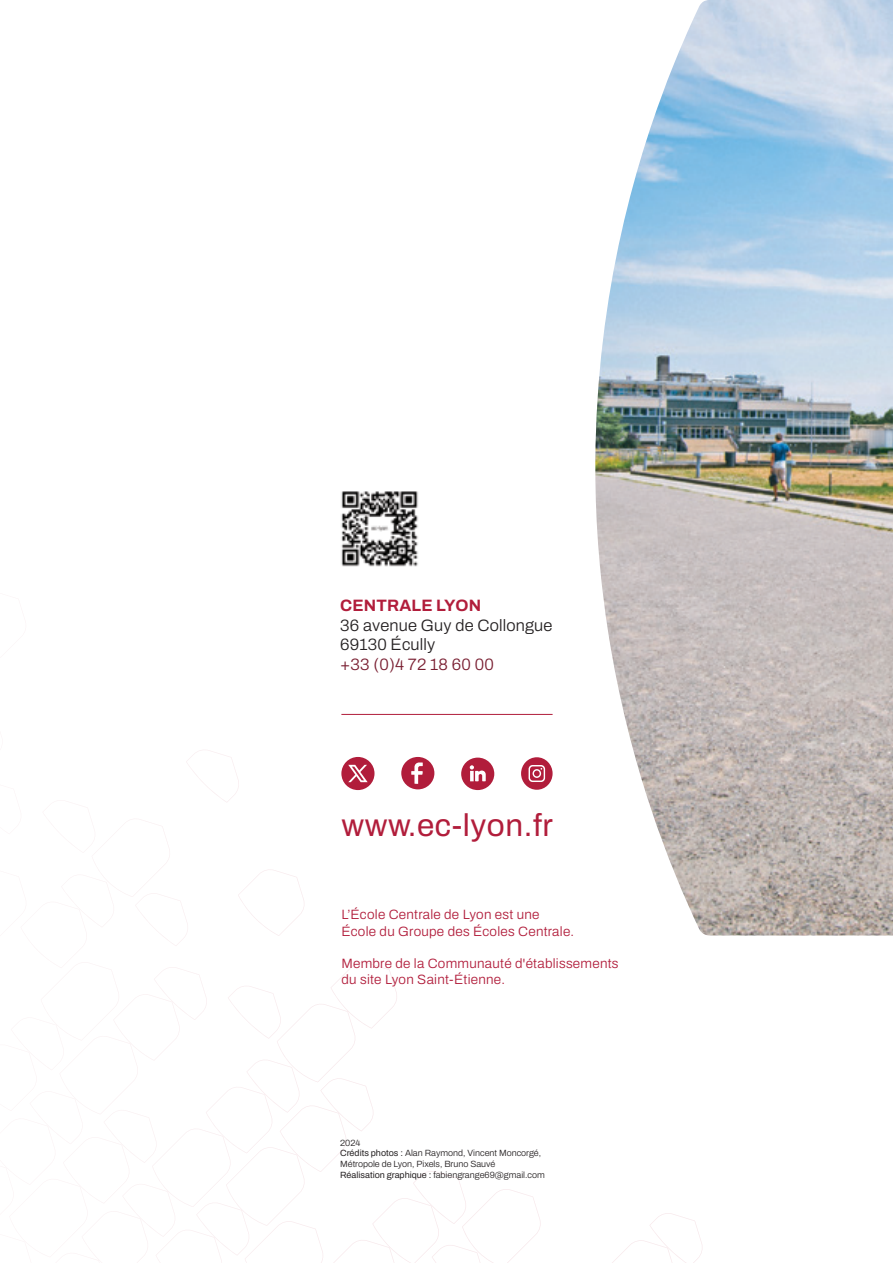
<style>
.page{position:relative;width:893px;height:1263px;background:#fff}
.page>*{position:absolute;margin:0;border:0;box-sizing:border-box;transform-origin:0 0}
.t1{font:31.5px "Archivo";letter-spacing:.02em;color:#b11d3b}
.t2{font:300 16.5px/19.8px "Archivo";letter-spacing:.01em;color:#252122}
.t3{font:300 16.5px "Archivo";letter-spacing:.01em;color:#791e31}
.t4{font:700 16.5px "Archivo";letter-spacing:.01em;color:#b11d3b}
.t5{font:300 13.5px/16.2px "Archivo";letter-spacing:.02em;color:#b11d3b}
.t6{font:300 9px/10.8px "Archivo";color:#252122}
.s1{font-weight:400}
</style>
<div class="page">
<svg style="left:112px;top:713px;width:441px;height:550px"></svg>
<svg style="left:612px;top:1213px;width:91px;height:50px"></svg>
<img style="left:341px;top:491px;width:77px;height:76px">
<img style="left:595px;top:0;width:298px;height:935px">
<h2 class="t4" style="left:340px;top:593px;width:143px">CENTRALE LYON</h2>
<h2 class="t2" style="left:340px;top:615px;width:214px">36 avenue Guy de Collongue<br>69130 Écully</h2>
<h2 class="t3" style="left:340px;top:652px;width:155px">+33 (0)4 72 18 60 00</h2>
<h1 class="t1" style="left:341px;top:802px;width:213px">www.ec-lyon.fr</h1>
<h3 class="t5" style="left:341px;top:906px;width:234px">L’École Centrale de Lyon est une<br>École du Groupe des Écoles Centrale.</h3>
<h3 class="t5" style="left:341px;top:955px;width:279px">Membre de la Communauté d'établissements du site Lyon Saint-Étienne.</h3>
<p class="t6" style="left:340px;top:1137px;width:206px">2024<br><span class="s1">Crédits photos :</span> Alan Raymond, Vincent Moncorgé, Métropole de Lyon, Pixels, Bruno Sauvé<br><span class="s1">Réalisation graphique :</span> fabiengrange69@gmail.com</p>
</div>
